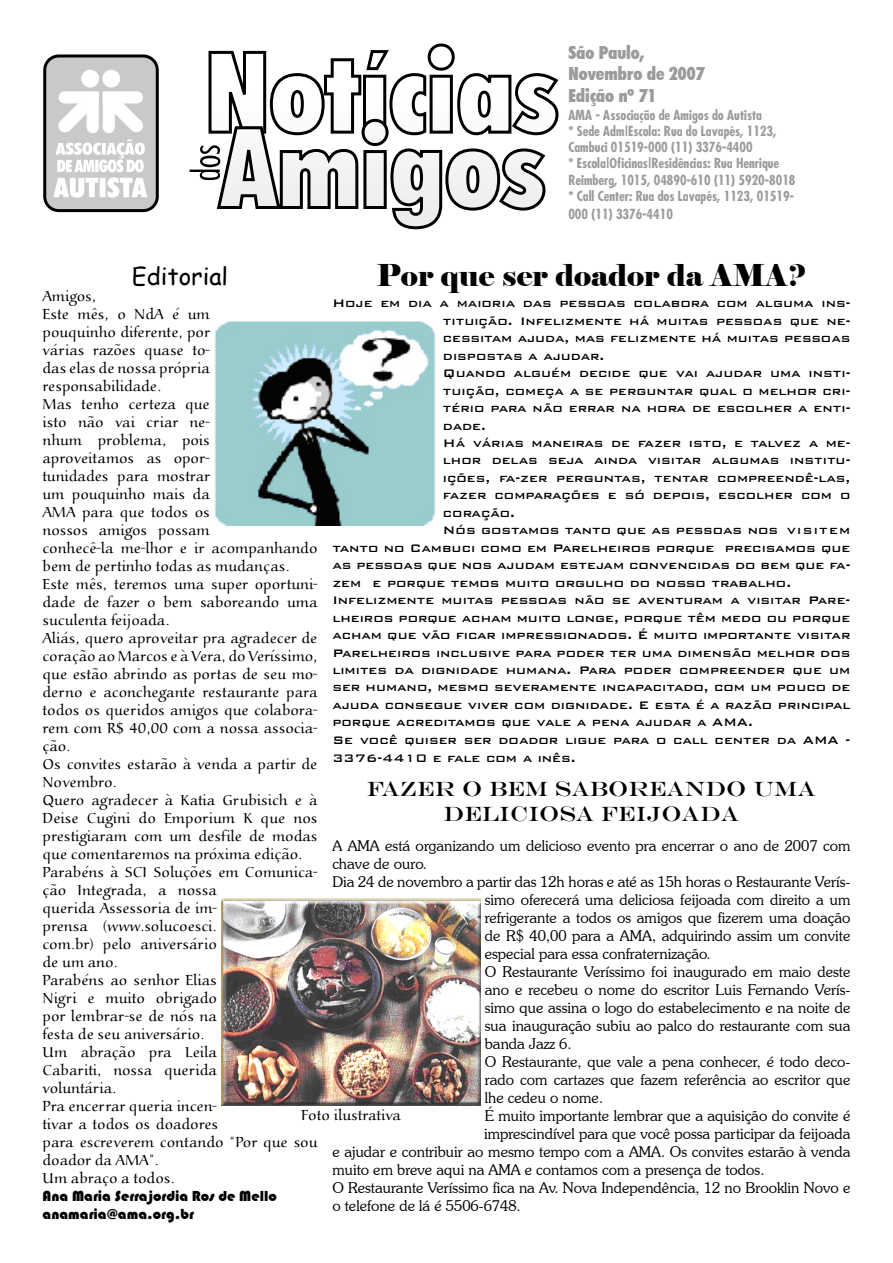
<style>
.page{position:relative;width:893px;height:1263px;background:#fff}
.page>*{position:absolute;margin:0;border:0;box-sizing:border-box;transform-origin:0 0}
.t1{font:30px "Elephant";color:#000}
.t2{font:23.85px "Comic Sans MS";color:#000}
.t3{font:21px/25.2px "Engravers";color:#000;text-align:center}
.t4{font:900 condensed 18px/21.6px "Futura BT";color:#9c9b9c}
.t5{font:300 15px/18px "Aucoin";color:#000}
.t6{font:300 15px "Souvenir IT Cby BT";color:#000}
.t7{font:15px/18px "Bauhaus 93";color:#000}
.t8{font:500 14.55px "Bank Gothic BT";color:#000}
.t9{font:700 condensed 13.5px/16.2px "Futura";color:#9c9b9c}
</style>
<div class="page">
<svg style="left:190px;top:43px;width:369px;height:187px"></svg>
<div style="left:45px;top:56px;width:112px;height:155px;background:#c9c9c9;border-radius:14px"></div>
<div style="left:43px;top:54px;width:116px;height:158px;border:3px solid #000;border-radius:14px"></div>
<div style="left:82px;top:70px;width:17px;height:17px;background:#fff;border-radius:50%"></div>
<div style="left:82px;top:70px;width:17px;height:17px;border:1px solid #fff;border-radius:50%"></div>
<div style="left:59px;top:92px;width:11px;height:11px;background:#fff;border-radius:50%"></div>
<div style="left:59px;top:92px;width:11px;height:11px;border:1px solid #fff;border-radius:50%"></div>
<div style="left:65px;top:92px;width:33px;height:11px;background:#fff"></div>
<div style="left:64px;top:92px;width:34px;height:11px;border:1px solid #fff"></div>
<div style="left:87px;top:122px;width:11px;height:11px;background:#fff;border-radius:50%"></div>
<div style="left:87px;top:122px;width:11px;height:11px;border:1px solid #fff;border-radius:50%"></div>
<div style="left:59px;top:119px;width:12px;height:13px;background:#fff;border-radius:50%"></div>
<div style="left:59px;top:119px;width:12px;height:13px;border:1px solid #fff;border-radius:50%"></div>
<div style="left:87px;top:94px;width:11px;height:33px;background:#fff"></div>
<div style="left:87px;top:94px;width:11px;height:34px;border:1px solid #fff"></div>
<svg style="left:61px;top:95px;width:34px;height:35px"></svg>
<div style="left:60px;top:95px;width:36px;height:35px;border:1px solid #fff;border-radius:9px"></div>
<div style="left:103px;top:70px;width:17px;height:17px;background:#fff;border-radius:50%"></div>
<div style="left:103px;top:70px;width:17px;height:17px;border:1px solid #fff;border-radius:50%"></div>
<div style="left:132px;top:92px;width:10px;height:11px;background:#fff;border-radius:50%"></div>
<div style="left:131px;top:92px;width:12px;height:11px;border:1px solid #fff;border-radius:50%"></div>
<div style="left:103px;top:92px;width:34px;height:11px;background:#fff"></div>
<div style="left:103px;top:92px;width:34px;height:11px;border:1px solid #fff"></div>
<div style="left:103px;top:122px;width:11px;height:11px;background:#fff;border-radius:50%"></div>
<div style="left:103px;top:122px;width:11px;height:11px;border:1px solid #fff;border-radius:50%"></div>
<div style="left:130px;top:119px;width:13px;height:13px;background:#fff;border-radius:50%"></div>
<div style="left:130px;top:119px;width:13px;height:13px;border:1px solid #fff;border-radius:50%"></div>
<div style="left:103px;top:94px;width:11px;height:33px;background:#fff"></div>
<div style="left:103px;top:94px;width:11px;height:34px;border:1px solid #fff"></div>
<svg style="left:106px;top:95px;width:35px;height:35px"></svg>
<div style="left:106px;top:95px;width:35px;height:35px;border:1px solid #fff;border-radius:9px"></div>
<svg style="left:53px;top:139px;width:94px;height:59px"></svg>
<img style="left:215px;top:321px;width:221px;height:205px">
<img style="left:221px;top:898px;width:259px;height:208px">
<p class="t4" style="left:568px;top:41px;width:138px">São Paulo,<br>Novembro de 2007<br>Edição nº 71</p>
<p class="t9" style="left:568px;top:107px;width:229px">AMA - Associação de Amigos do Autista<br>* Sede Adm|Escola: Rua do Lavapés, 1123, Cambuci 01519-000 (11) 3376-4400<br>* Escola|Oficinas|Residências: Rua Henrique Reimberg, 1015, 04890-610 (11) 5920-8018 * Call Center: Rua dos Lavapés, 1123, 01519-</p>
<p class="t9" style="left:568px;top:206px;width:106px">000 (11) 3376-4410</p>
<h1 class="t1" style="left:377px;top:256px;width:431px">Por que ser doador da AMA?</h1>
<h2 class="t2" style="left:132px;top:258px;width:98px">Editorial</h2>
<p class="t5" style="left:43px;top:288px;width:276px">Amigos,<br>Este mês, o NdA é um<br>pouquinho diferente, por<br>várias razões quase to-<br>das elas de nossa própria responsabilidade.<br>Mas tenho certeza que<br>isto não vai criar ne-<br>nhum problema, pois<br>aproveitamos as opor-<br>tunidades para mostrar<br>um pouquinho mais da<br>AMA para que todos os<br>nossos amigos possam<br>conhecê-la me-lhor e ir acompanhando bem de pertinho todas as mudanças.<br>Este mês, teremos uma super oportuni&shy;dade de fazer o bem saboreando uma suculenta feijoada.<br>Aliás, quero aproveitar pra agradecer de coração ao Marcos e à Vera, do Veríssimo, que estão abrindo as portas de seu mo&shy;derno e aconchegante restaurante para todos os queridos amigos que colabora&shy;rem com R$ 40,00 com a nossa associa&shy;ção.<br>Os convites estarão à venda a partir de<br>Novembro.<br>Quero agradecer à Katia Grubisich e à<br>Deise Cugini do Emporium K que nos prestigiaram com um desfile de modas que comentaremos na próxima edição.<br>Parabéns à SCI Soluções em Comunica&shy;ção Integrada, a nossa<br>querida Assessoria de im-<br>prensa (www.solucoesci.<br>com.br) pelo aniversário<br>de um ano.<br>Parabéns ao senhor Elias<br>Nigri e muito obrigado<br>por lembrar-se de nós na<br>festa de seu aniversário.<br>Um abração pra Leila<br>Cabariti, nossa querida<br>voluntária.<br>Pra encerrar queria incen-<br>tivar a todos os doadores<br>para escreverem contando “Por que sou doador da AMA”.<br>Um abraço a todos.</p>
<p class="t7" style="left:43px;top:1187px;width:236px">Ana Maria Serrajordia Ros de Mello anamaria@ama.org.br</p>
<p class="t8" style="left:332px;top:295px;width:520px">Hoje em dia a maioria das pessoas colabora com alguma ins-</p>
<p class="t8" style="left:443px;top:313px;width:409px">tituição. Infelizmente há muitas pessoas que ne-</p>
<p class="t8" style="left:443px;top:330px;width:409px">cessitam ajuda, mas felizmente há muitas pessoas</p>
<p class="t8" style="left:443px;top:348px;width:163px">dispostas a ajudar.</p>
<p class="t8" style="left:443px;top:365px;width:409px">Quando alguém decide que vai ajudar uma insti-</p>
<p class="t8" style="left:443px;top:383px;width:409px">tuição, começa a se perguntar qual o melhor cri-</p>
<p class="t8" style="left:443px;top:400px;width:409px">tério para não errar na hora de escolher a enti-</p>
<p class="t8" style="left:443px;top:418px;width:44px">dade.</p>
<p class="t8" style="left:443px;top:435px;width:409px">Há várias maneiras de fazer isto, e talvez a me-</p>
<p class="t8" style="left:443px;top:453px;width:409px">lhor delas seja ainda visitar algumas institu-</p>
<p class="t8" style="left:443px;top:470px;width:409px">ições, fa-zer perguntas, tentar compreendê-las,</p>
<p class="t8" style="left:443px;top:488px;width:409px">fazer comparações e só depois, escolher com o</p>
<p class="t8" style="left:443px;top:505px;width:74px">coração.</p>
<p class="t8" style="left:443px;top:522px;width:409px">Nós gostamos tanto que as pessoas nos visitem</p>
<p class="t8" style="left:332px;top:540px;width:520px">tanto no Cambuci como em Parelheiros porque precisamos que</p>
<p class="t8" style="left:332px;top:557px;width:520px">as pessoas que nos ajudam estejam convencidas do bem que fa-</p>
<p class="t8" style="left:332px;top:575px;width:460px">zem e porque temos muito orgulho do nosso trabalho.</p>
<p class="t8" style="left:332px;top:592px;width:520px">Infelizmente muitas pessoas não se aventuram a visitar Pare-</p>
<p class="t8" style="left:332px;top:610px;width:520px">lheiros porque acham muito longe, porque têm medo ou porque</p>
<p class="t8" style="left:332px;top:627px;width:520px">acham que vão ficar impressionados. É muito importante visitar</p>
<p class="t8" style="left:332px;top:645px;width:520px">Parelheiros inclusive para poder ter uma dimensão melhor dos</p>
<p class="t8" style="left:332px;top:662px;width:520px">limites da dignidade humana. Para poder compreender que um</p>
<p class="t8" style="left:332px;top:680px;width:520px">ser humano, mesmo severamente incapacitado, com um pouco de</p>
<p class="t8" style="left:332px;top:697px;width:520px">ajuda consegue viver com dignidade. E esta é a razão principal</p>
<p class="t8" style="left:332px;top:715px;width:422px">porque acreditamos que vale a pena ajudar a AMA.</p>
<p class="t8" style="left:332px;top:732px;width:520px">Se você quiser ser doador ligue para o call center da AMA -</p>
<p class="t8" style="left:332px;top:750px;width:245px">3376-4410 e fale com a inês.</p>
<h3 class="t3" style="left:367px;top:775px;width:451px">FAZER O BEM SABOREANDO UMA<br>DELICIOSA FEIJOADA</h3>
<p class="t6" style="left:332px;top:837px;width:520px">A AMA está organizando um delicioso evento pra encerrar o ano de 2007 com</p>
<p class="t6" style="left:332px;top:855px;width:96px">chave de ouro.</p>
<p class="t6" style="left:332px;top:873px;width:520px">Dia 24 de novembro a partir das 12h horas e até as 15h horas o Restaurante Verís-</p>
<p class="t6" style="left:485px;top:891px;width:367px">simo oferecerá uma deliciosa feijoada com direito a um</p>
<p class="t6" style="left:485px;top:909px;width:367px">refrigerante a todos os amigos que fizerem uma doação</p>
<p class="t6" style="left:485px;top:927px;width:367px">de R$ 40,00 para a AMA, adquirindo assim um convite</p>
<p class="t6" style="left:485px;top:945px;width:227px">especial para essa confraternização.</p>
<p class="t6" style="left:485px;top:963px;width:367px">O Restaurante Veríssimo foi inaugurado em maio deste</p>
<p class="t6" style="left:485px;top:981px;width:367px">ano e recebeu o nome do escritor Luis Fernando Verís-</p>
<p class="t6" style="left:485px;top:999px;width:367px">simo que assina o logo do estabelecimento e na noite de</p>
<p class="t6" style="left:485px;top:1017px;width:367px">sua inauguração subiu ao palco do restaurante com sua</p>
<p class="t6" style="left:485px;top:1035px;width:88px">banda Jazz 6.</p>
<p class="t6" style="left:485px;top:1053px;width:367px">O Restaurante, que vale a pena conhecer, é todo deco-</p>
<p class="t6" style="left:485px;top:1071px;width:367px">rado com cartazes que fazem referência ao escritor que</p>
<p class="t6" style="left:485px;top:1089px;width:120px">lhe cedeu o nome.</p>
<p class="t6" style="left:485px;top:1107px;width:367px">É muito importante lembrar que a aquisição do convite é</p>
<p class="t6" style="left:484px;top:1125px;width:368px">imprescindível para que você possa participar da feijoada</p>
<p class="t6" style="left:332px;top:1143px;width:520px">e ajudar e contribuir ao mesmo tempo com a AMA. Os convites estarão à venda</p>
<p class="t6" style="left:332px;top:1161px;width:434px">muito em breve aqui na AMA e contamos com a presença de todos.</p>
<p class="t6" style="left:332px;top:1179px;width:520px">O Restaurante Veríssimo fica na Av. Nova Independência, 12 no Brooklin Novo e</p>
<p class="t6" style="left:332px;top:1197px;width:190px">o telefone de lá é 5506-6748.</p>
<p class="t5" style="left:301px;top:1106px;width:101px">Foto ilustrativa</p>
</div>
